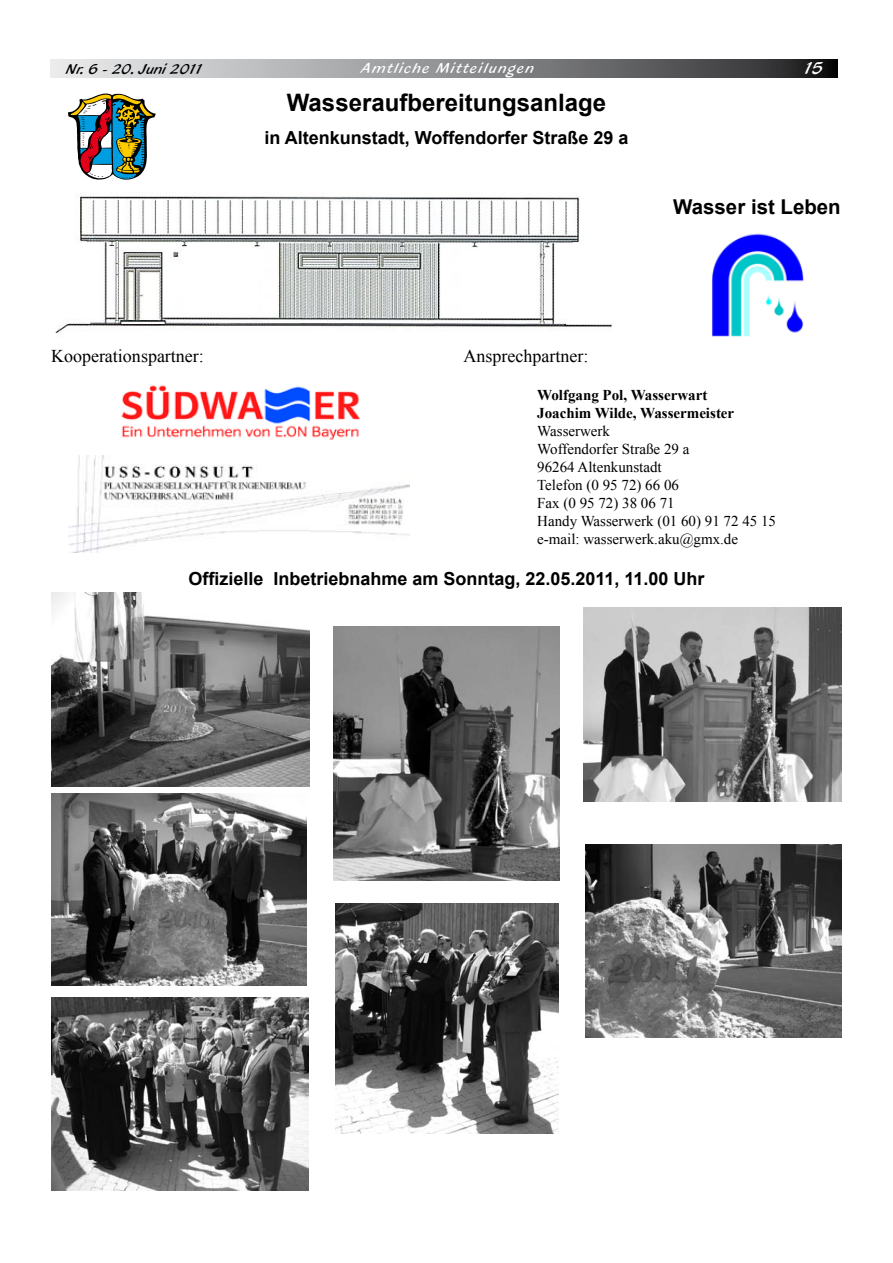
<style>
.page{position:relative;width:893px;height:1263px;background:#fff}
.page>*{position:absolute;margin:0;border:0;box-sizing:border-box;transform-origin:0 0}
.t1{font:700 24px "Arial";color:#000}
.t2{font:700 20.4px "Arial";color:#000}
.t3{font:700 18px "Arial";color:#000}
.t4{font:18px "Times New Roman";color:#000}
.t5{font:18px "Blacklight D";color:#fff}
.t6{font:15px/18px "Times New Roman";color:#000}
.t7{font:700 15px/18px "Times New Roman";color:#000}
.t8{font:15px "Blacklight D";letter-spacing:.1em;color:#fff}
.t9{font:15px "Blacklight D";color:#000}
</style>
<div class="page">
<svg style="left:50px;top:60px;width:788px;height:18px;background:#8c8d8e"></svg>
<img style="left:55px;top:193px;width:557px;height:142px">
<img style="left:121px;top:385px;width:239px;height:55px">
<svg style="left:68px;top:94px;width:88px;height:86px"></svg>
<img style="left:68px;top:456px;width:342px;height:96px">
<img style="left:712px;top:233px;width:92px;height:104px">
<img style="left:334px;top:627px;width:225px;height:253px">
<img style="left:583px;top:607px;width:259px;height:194px">
<img style="left:51px;top:592px;width:259px;height:194px">
<img style="left:51px;top:794px;width:256px;height:191px">
<img style="left:51px;top:997px;width:258px;height:194px">
<img style="left:585px;top:845px;width:257px;height:192px">
<img style="left:335px;top:903px;width:223px;height:230px">
<p class="t9" style="left:67px;top:60px;width:139px">Nr. 6 - 20. Juni 2011</p>
<p class="t8" style="left:362px;top:59px;width:174px">Amtliche Mitteilungen</p>
<p class="t5" style="left:803px;top:57px;width:22px">15</p>
<h1 class="t1" style="left:287px;top:87px;width:321px">Wasseraufbereitungsanlage</h1>
<p class="t3" style="left:264px;top:126px;width:366px">in Altenkunstadt, Woffendorfer Straße 29 a</p>
<p class="t4" style="left:51px;top:344px;width:154px">Kooperationspartner:</p>
<p class="t4" style="left:463px;top:344px;width:126px">Ansprechpartner:</p>
<h2 class="t2" style="left:673px;top:194px;width:169px">Wasser ist Leben</h2>
<p class="t7" style="left:537px;top:385px;width:199px">Wolfgang Pol, Wasserwart<br>Joachim Wilde, Wassermeister</p>
<p class="t6" style="left:537px;top:421px;width:240px">Wasserwerk<br>Woffendorfer Straße 29 a<br>96264 Altenkunstadt<br>Telefon (0 95 72) 66 06<br>Fax (0 95 72) 38 06 71<br>Handy Wasserwerk (01 60) 91 72 45 15 e-mail: wasserwerk.aku@gmx.de</p>
<p class="t3" style="left:188px;top:567px;width:518px">Offizielle Inbetriebnahme am Sonntag, 22.05.2011, 11.00 Uhr</p>
</div>
